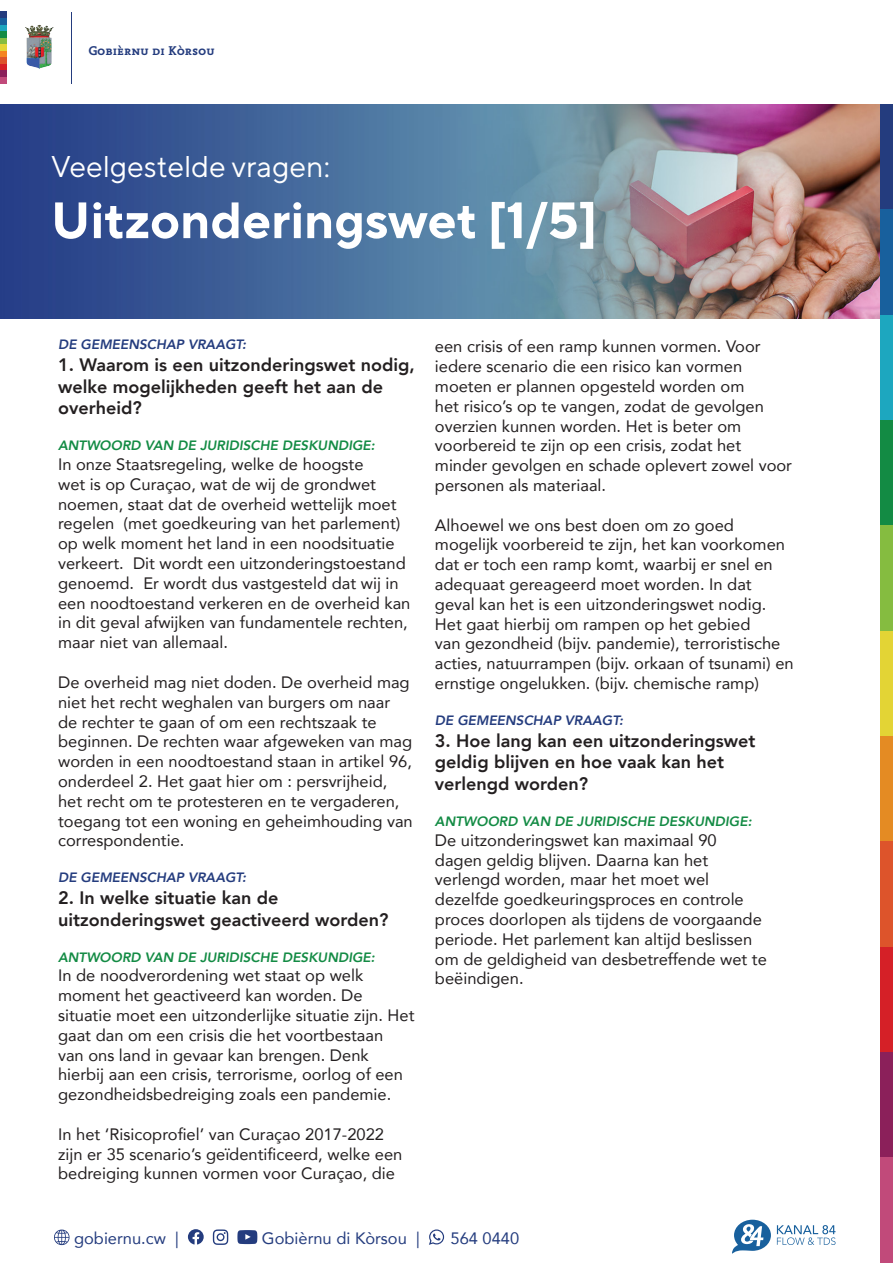
<style>
.page{position:relative;width:893px;height:1263px;background:#fff}
.page>*{position:absolute;margin:0;border:0;box-sizing:border-box;transform-origin:0 0}
.t1{font:700 51px "TT Norms Pro";color:#fff}
.t2{font:30px "TT Norms Pro";color:#fff}
.t3{font:800 18px/21.6px "Avenir";color:#231f20}
.t4{font:16.5px/19.8px "Avenir";color:#231f20}
.t5{font:16.5px "Avenir";color:#243c7e}
.t6{font:italic 800 13.5px "Avenir";color:#138b44}
.t7{font:italic 800 13.5px "Avenir";color:#243c7e}
.t8{font:13.35px "Nexus Mix Bold SC";color:#243c7e}
</style>
<div class="page">
<img style="left:0;top:104px;width:880px;height:215px">
<div style="left:880px;top:104px;width:13px;height:106px;background:#243c7e"></div>
<div style="left:880px;top:210px;width:13px;height:105px;background:#18609d"></div>
<div style="left:880px;top:315px;width:13px;height:105px;background:#1da7bf"></div>
<div style="left:880px;top:420px;width:13px;height:106px;background:#138b44"></div>
<div style="left:880px;top:526px;width:13px;height:105px;background:#85bc40"></div>
<div style="left:880px;top:631px;width:13px;height:105px;background:#e3d435"></div>
<div style="left:880px;top:736px;width:13px;height:106px;background:#e48b23"></div>
<div style="left:880px;top:842px;width:13px;height:105px;background:#dd542b"></div>
<div style="left:880px;top:947px;width:13px;height:105px;background:#d52027"></div>
<div style="left:880px;top:1052px;width:13px;height:106px;background:#8b205a"></div>
<div style="left:880px;top:1158px;width:13px;height:105px;background:#c14a7a"></div>
<svg style="left:1px;top:12px;width:6px;height:6px"></svg>
<div style="left:1px;top:18px;width:6px;height:7px;background:#18609d"></div>
<svg style="left:1px;top:25px;width:6px;height:6px"></svg>
<div style="left:1px;top:31px;width:6px;height:7px;background:#138b44"></div>
<svg style="left:1px;top:38px;width:6px;height:6px"></svg>
<div style="left:1px;top:44px;width:6px;height:7px;background:#e3d435"></div>
<svg style="left:1px;top:51px;width:6px;height:6px"></svg>
<div style="left:1px;top:57px;width:6px;height:7px;background:#dd542b"></div>
<svg style="left:1px;top:64px;width:6px;height:6px"></svg>
<div style="left:1px;top:70px;width:6px;height:7px;background:#8b205a"></div>
<svg style="left:1px;top:77px;width:6px;height:6px"></svg>
<hr style="left:71px;top:12px;width:1px;height:71px;background:#243c7e">
<img style="left:25px;top:25px;width:29px;height:44px">
<svg style="left:54px;top:1229px;width:16px;height:16px"></svg>
<svg style="left:188px;top:1229px;width:16px;height:15px"></svg>
<svg style="left:213px;top:1229px;width:15px;height:16px"></svg>
<svg style="left:237px;top:1230px;width:20px;height:14px"></svg>
<svg style="left:429px;top:1229px;width:15px;height:16px"></svg>
<svg style="left:732px;top:1220px;width:39px;height:34px"></svg>
<svg style="left:777px;top:1225px;width:58px;height:20px"></svg>
<p class="t8" style="left:88px;top:43px;width:128px">Gobièrnu di Kòrsou</p>
<p class="t2" style="left:51px;top:147px;width:281px">Veelgestelde vragen:</p>
<p class="t1" style="left:51px;top:187px;width:548px">Uitzonderingswet [1/5]</p>
<p class="t7" style="left:58px;top:337px;width:190px">DE GEMEENSCHAP VRAAGT:</p>
<p class="t3" style="left:58px;top:354px;width:358px">1. Waarom is een uitzonderingswet nodig, welke mogelijkheden geeft het aan de overheid?</p>
<p class="t6" style="left:58px;top:438px;width:318px">ANTWOORD VAN DE JURIDISCHE DESKUNDIGE:</p>
<p class="t4" style="left:58px;top:454px;width:354px">In onze Staatsregeling, welke de hoogste<br>wet is op Curaçao, wat de wij de grondwet noemen, staat dat de overheid wettelijk moet regelen (met goedkeuring van het parlement) op welk moment het land in een noodsituatie verkeert. Dit wordt een uitzonderingstoestand genoemd. Er wordt dus vastgesteld dat wij in een noodtoestand verkeren en de overheid kan in dit geval afwijken van fundamentele rechten, maar niet van allemaal.</p>
<p class="t4" style="left:58px;top:672px;width:356px">De overheid mag niet doden. De overheid mag niet het recht weghalen van burgers om naar de rechter te gaan of om een rechtszaak te beginnen. De rechten waar afgeweken van mag worden in een noodtoestand staan in artikel 96, onderdeel 2. Het gaat hier om : persvrijheid, het recht om te protesteren en te vergaderen, toegang tot een woning en geheimhouding van correspondentie.</p>
<p class="t7" style="left:58px;top:870px;width:190px">DE GEMEENSCHAP VRAAGT:</p>
<p class="t3" style="left:58px;top:887px;width:332px">2. In welke situatie kan de uitzonderingswet geactiveerd worden?</p>
<p class="t6" style="left:58px;top:949px;width:318px">ANTWOORD VAN DE JURIDISCHE DESKUNDIGE:</p>
<p class="t4" style="left:58px;top:965px;width:358px">In de noodverordening wet staat op welk moment het geactiveerd kan worden. De situatie moet een uitzonderlijke situatie zijn. Het gaat dan om een crisis die het voortbestaan<br>van ons land in gevaar kan brengen. Denk hierbij aan een crisis, terrorisme, oorlog of een gezondheidsbedreiging zoals een pandemie.</p>
<p class="t4" style="left:58px;top:1124px;width:346px">In het ‘Risicoprofiel’ van Curaçao 2017-2022 zijn er 35 scenario’s geïdentificeerd, welke een bedreiging kunnen vormen voor Curaçao, die</p>
<p class="t4" style="left:435px;top:336px;width:359px">een crisis of een ramp kunnen vormen. Voor iedere scenario die een risico kan vormen moeten er plannen opgesteld worden om<br>het risico’s op te vangen, zodat de gevolgen overzien kunnen worden. Het is beter om voorbereid te zijn op een crisis, zodat het minder gevolgen en schade oplevert zowel voor personen als materiaal.</p>
<p class="t4" style="left:435px;top:515px;width:360px">Alhoewel we ons best doen om zo goed mogelijk voorbereid te zijn, het kan voorkomen dat er toch een ramp komt, waarbij er snel en adequaat gereageerd moet worden. In dat geval kan het is een uitzonderingswet nodig.<br>Het gaat hierbij om rampen op het gebied<br>van gezondheid (bijv. pandemie), terroristische acties, natuurrampen (bijv. orkaan of tsunami) en ernstige ongelukken. (bijv. chemische ramp)</p>
<p class="t7" style="left:435px;top:712px;width:190px">DE GEMEENSCHAP VRAAGT:</p>
<p class="t3" style="left:435px;top:730px;width:322px">3. Hoe lang kan een uitzonderingswet</p>
<p class="t3" style="left:435px;top:751px;width:291px">geldig blijven en hoe vaak kan het verlengd worden?</p>
<p class="t6" style="left:435px;top:813px;width:318px">ANTWOORD VAN DE JURIDISCHE DESKUNDIGE:</p>
<p class="t4" style="left:435px;top:830px;width:333px">De uitzonderingswet kan maximaal 90 dagen geldig blijven. Daarna kan het verlengd worden, maar het moet wel dezelfde goedkeuringsproces en controle proces doorlopen als tijdens de voorgaande periode. Het parlement kan altijd beslissen om de geldigheid van desbetreffende wet te beëindigen.</p>
<p class="t5" style="left:74px;top:1225px;width:106px">gobiernu.cw |</p>
<p class="t5" style="left:262px;top:1225px;width:159px">Gobièrnu di Kòrsou |</p>
<p class="t5" style="left:451px;top:1225px;width:70px">564 0440</p>
</div>
